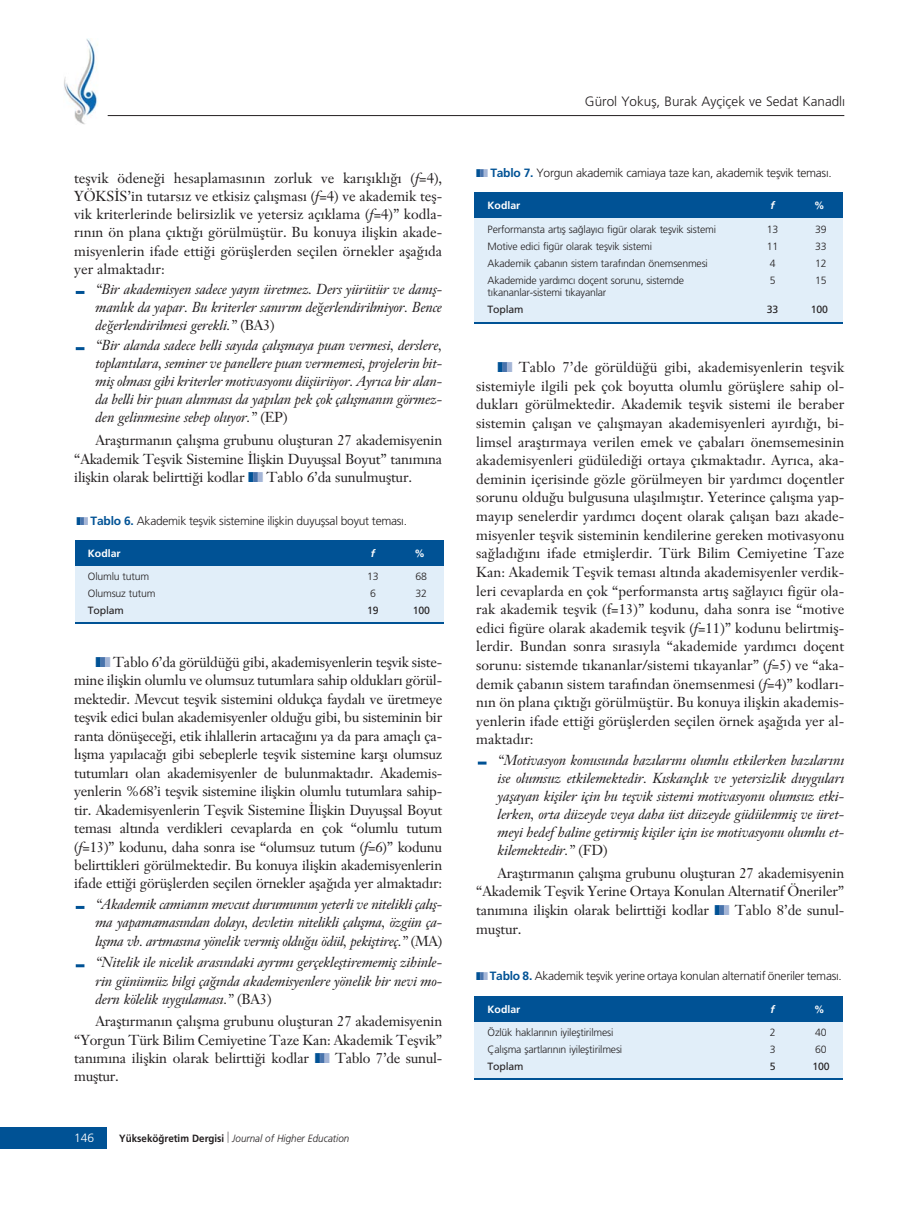
<style>
.page{position:relative;width:919px;height:1217px;background:#fff}
.page>*{position:absolute;margin:0;border:0;box-sizing:border-box;transform-origin:0 0}
.t1{font:14.25px/18.6px "Janson Text";letter-spacing:-.015em;color:#231f20;text-align:justify}
.t2{font:italic 14.25px/18px "Janson Text";letter-spacing:-.015em;color:#231f20;text-align:justify}
.t3{font:300 13.5px "Frutiger";color:#231f20}
.t4{font:300 12px "Frutiger";letter-spacing:-.02em;color:#231f20}
.t5{font:300 12px "Frutiger";color:#fff}
.t6{font:300 10.5px "Frutiger";letter-spacing:-.015em;color:#231f20}
.t7{font:italic 300 10.5px "Frutiger";color:#231f20;scale:.94 1}
.t8{font:10.5px "Frutiger";letter-spacing:-.015em;color:#231f20}
.t9{font:700 10.5px "Frutiger";color:#fff}
.t10{font:italic 700 10.5px "Frutiger";color:#fff}
.s1{font-style:italic}
.s2{font-style:normal}
.s3{color:#005295}
.s4{color:#4973ac}
.s5{color:#a4b5d6}
.s6{font-weight:700;color:#005295}
.s7{font-weight:700;font-style:normal}
</style>
<div class="page">
<div style="left:0;top:1127px;width:106px;height:21px;background:#005295"></div>
<img style="left:64px;top:38px;width:34px;height:87px">
<hr style="left:108px;top:115px;width:736px;height:1px;background:#231f20">
<div style="left:97px;top:107px;width:10px;height:9px;background:#fff"></div>
<svg style="left:478px;top:761px;width:8px;height:3px"></svg>
<svg style="left:76px;top:964px;width:8px;height:3px"></svg>
<svg style="left:76px;top:905px;width:8px;height:3px"></svg>
<svg style="left:76px;top:347px;width:8px;height:3px"></svg>
<svg style="left:76px;top:291px;width:8px;height:3px"></svg>
<div style="left:75px;top:565px;width:368px;height:57px;background:#e1eef9"></div>
<div style="left:75px;top:540px;width:368px;height:26px;background:#005295"></div>
<hr style="left:75px;top:622px;width:368px;height:2px;background:#005295">
<div style="left:474px;top:1020px;width:369px;height:57px;background:#e1eef9"></div>
<div style="left:474px;top:995px;width:369px;height:26px;background:#005295"></div>
<hr style="left:474px;top:1077px;width:369px;height:2px;background:#005295">
<div style="left:474px;top:217px;width:369px;height:105px;background:#e1eef9"></div>
<div style="left:474px;top:192px;width:369px;height:26px;background:#005295"></div>
<hr style="left:474px;top:322px;width:369px;height:1px;background:#005295">
<p class="t1" style="left:74px;top:170px;width:369px;line-height:18.1px">teflvik ödene¤i hesaplamas›n›n zorluk ve kar›fl›kl›¤› (<span class="s1">f</span>=4), YÖKS‹S’in tutars›z ve etkisiz çal›flmas› (<span class="s1">f</span>=4) ve akademik tefl&shy;vik kriterlerinde belirsizlik ve yetersiz aç›klama (<span class="s1">f</span>=4)” kodla&shy;r›n›n ön plana ç›kt›¤› görülmüfltür. Bu konuya iliflkin akade&shy;misyenlerin ifade etti¤i görüfllerden seçilen örnekler afla¤›da yer almaktad›r:</p>
<p class="t2" style="left:95px;top:282px;width:348px">“Bir akademisyen sadece yay›n üretmez. Ders yürütür ve dan›fl&shy;manl›k da yapar. Bu kriterler san›r›m de¤erlendirilmiyor. Bence de¤erlendirilmesi gerekli.” <span class="s2">(BA3)</span></p>
<p class="t2" style="left:95px;top:338px;width:348px">“Bir alanda sadece belli say›da çal›flmaya puan vermesi, derslere, toplant›lara, seminer ve panellere puan vermemesi, projelerin bit&shy;mifl olmas› gibi kriterler motivasyonu düflürüyor. Ayr›ca bir alan&shy;da belli bir puan al›nmas› da yap›lan pek çok çal›flman›n görmez&shy;den gelinmesine sebep oluyor.” <span class="s2">(EP)</span></p>
<p class="t1" style="left:74px;top:432px;width:369px;text-indent:21px">Araflt›rman›n çal›flma grubunu oluflturan 27 akademisyenin “Akademik Teflvik Sistemine ‹liflkin Duyuflsal Boyut” tan›m›na iliflkin olarak belirtti¤i kodlar <span class="s3">❚</span><span class="s4">❚</span><span class="s5">❚</span> Tablo 6’da sunulmufltur.</p>
<p class="t4" style="left:77px;top:515px;width:332px"><span class="s3">❚</span><span class="s4">❚</span><span class="s5">❚</span> <span class="s6">Tablo 6.</span> Akademik teflvik sistemine iliflkin duyuflsal boyut temas›.</p>
<p class="t9" style="left:88px;top:549px;width:34px">Kodlar</p>
<p class="t10" style="left:371px;top:549px;width:6px">f</p>
<p class="t9" style="left:414px;top:549px;width:12px">%</p>
<p class="t6" style="left:88px;top:572px;width:63px">Olumlu tutum</p>
<p class="t6" style="left:367px;top:572px;width:13px">13</p>
<p class="t6" style="left:415px;top:572px;width:13px">68</p>
<p class="t6" style="left:88px;top:589px;width:69px">Olumsuz tutum</p>
<p class="t6" style="left:370px;top:589px;width:7px">6</p>
<p class="t6" style="left:415px;top:589px;width:13px">32</p>
<p class="t8" style="left:88px;top:606px;width:37px">Toplam</p>
<p class="t8" style="left:367px;top:606px;width:13px">19</p>
<p class="t8" style="left:412px;top:606px;width:19px">100</p>
<p class="t1" style="left:74px;top:654px;width:369px;text-indent:21px"><span class="s3">❚</span><span class="s4">❚</span><span class="s5">❚</span> Tablo 6’da görüldü¤ü gibi, akademisyenlerin teflvik siste&shy;mine iliflkin olumlu ve olumsuz tutumlara sahip olduklar› görül&shy;mektedir. Mevcut teflvik sistemini oldukça faydal› ve üretmeye teflvik edici bulan akademisyenler oldu¤u gibi, bu sisteminin bir ranta dönüflece¤i, etik ihlallerin artaca¤›n› ya da para amaçl› ça&shy;l›flma yap›laca¤› gibi sebeplerle teflvik sistemine karfl› olumsuz tutumlar› olan akademisyenler de bulunmaktad›r. Akademis&shy;yenlerin %68’i teflvik sistemine iliflkin olumlu tutumlara sahip&shy;tir. Akademisyenlerin Teflvik Sistemine ‹liflkin Duyuflsal Boyut temas› alt›nda verdikleri cevaplarda en çok “olumlu tutum (<span class="s1">f</span>=13)” kodunu, daha sonra ise “olumsuz tutum (<span class="s1">f</span>=6)” kodunu belirttikleri görülmektedir. Bu konuya iliflkin akademisyenlerin ifade etti¤i görüfllerden seçilen örnekler afla¤›da yer almaktad›r:</p>
<p class="t2" style="left:95px;top:896px;width:348px">“Akademik camian›n mevcut durumunun yeterli ve nitelikli çal›fl&shy;ma yapamamas›ndan dolay›, devletin nitelikli çal›flma, özgün ça&shy;l›flma vb. artmas›na yönelik vermifl oldu¤u ödül, pekifltireç.” <span class="s2">(MA)</span></p>
<p class="t2" style="left:95px;top:954px;width:348px">“Nitelik ile nicelik aras›ndaki ayr›m› gerçeklefltirememifl zihinle&shy;rin günümüz bilgi ça¤›nda akademisyenlere yönelik bir nevi mo&shy;dern kölelik uygulamas›.” <span class="s2">(BA3)</span></p>
<p class="t1" style="left:74px;top:1013px;width:369px;text-indent:21px">Araflt›rman›n çal›flma grubunu oluflturan 27 akademisyenin “Yorgun Türk Bilim Cemiyetine Taze Kan: Akademik Teflvik” tan›m›na iliflkin olarak belirtti¤i kodlar <span class="s3">❚</span><span class="s4">❚</span><span class="s5">❚</span> Tablo 7’de sunul&shy;mufltur.</p>
<p class="t5" style="left:74px;top:1132px;width:22px">146</p>
<p class="t7" style="left:119px;top:1133px;width:246px"><span class="s7">Yüksekö¤retim Dergisi</span> Journal of Higher Education</p>
<p class="t3" style="left:585px;top:96px;width:262px">Gürol Yokufl, Burak Ayçiçek ve Sedat Kanadl›</p>
<p class="t4" style="left:476px;top:168px;width:357px"><span class="s3">❚</span><span class="s4">❚</span><span class="s5">❚</span> <span class="s6">Tablo 7.</span> Yorgun akademik camiaya taze kan, akademik teflvik temas›.</p>
<p class="t9" style="left:487px;top:201px;width:34px">Kodlar</p>
<p class="t10" style="left:770px;top:201px;width:6px">f</p>
<p class="t9" style="left:814px;top:201px;width:12px">%</p>
<p class="t6" style="left:487px;top:224px;width:230px">Performansta art›fl sa¤lay›c› figür olarak teflvik sistemi</p>
<p class="t6" style="left:766px;top:224px;width:13px">13</p>
<p class="t6" style="left:815px;top:224px;width:13px">39</p>
<p class="t6" style="left:487px;top:241px;width:166px">Motive edici figür olarak teflvik sistemi</p>
<p class="t6" style="left:766px;top:241px;width:13px">11</p>
<p class="t6" style="left:815px;top:241px;width:13px">33</p>
<p class="t6" style="left:487px;top:258px;width:222px">Akademik çaban›n sistem taraf›ndan önemsenmesi</p>
<p class="t6" style="left:769px;top:258px;width:7px">4</p>
<p class="t6" style="left:815px;top:258px;width:13px">12</p>
<p class="t6" style="left:487px;top:275px;width:198px">Akademide yard›mc› doçent sorunu, sistemde</p>
<p class="t6" style="left:769px;top:275px;width:7px">5</p>
<p class="t6" style="left:815px;top:275px;width:13px">15</p>
<p class="t6" style="left:487px;top:288px;width:120px">t›kananlar-sistemi t›kayanlar</p>
<p class="t8" style="left:487px;top:305px;width:37px">Toplam</p>
<p class="t8" style="left:766px;top:305px;width:13px">33</p>
<p class="t8" style="left:810px;top:305px;width:19px">100</p>
<p class="t1" style="left:476px;top:359px;width:369px;text-indent:21px"><span class="s3">❚</span><span class="s4">❚</span><span class="s5">❚</span> Tablo 7’de görüldü¤ü gibi, akademisyenlerin teflvik sistemiyle ilgili pek çok boyutta olumlu görüfllere sahip ol&shy;duklar› görülmektedir. Akademik teflvik sistemi ile beraber sistemin çal›flan ve çal›flmayan akademisyenleri ay›rd›¤›, bi&shy;limsel araflt›rmaya verilen emek ve çabalar› önemsemesinin akademisyenleri güdüledi¤i ortaya ç›kmaktad›r. Ayr›ca, aka&shy;deminin içerisinde gözle görülmeyen bir yard›mc› doçentler sorunu oldu¤u bulgusuna ulafl›lm›flt›r. Yeterince çal›flma yap&shy;may›p senelerdir yard›mc› doçent olarak çal›flan baz› akade&shy;misyenler teflvik sisteminin kendilerine gereken motivasyonu sa¤lad›¤›n› ifade etmifllerdir. Türk Bilim Cemiyetine Taze Kan: Akademik Teflvik temas› alt›nda akademisyenler verdik&shy;leri cevaplarda en çok “performansta art›fl sa¤lay›c› figür ola&shy;rak akademik teflvik (f=13)” kodunu, daha sonra ise “motive edici figüre olarak akademik teflvik (<span class="s1">f</span>=11)” kodunu belirtmifl&shy;lerdir. Bundan sonra s›ras›yla “akademide yard›mc› doçent sorunu: sistemde t›kananlar/sistemi t›kayanlar” (<span class="s1">f</span>=5) ve “aka&shy;demik çaban›n sistem taraf›ndan önemsenmesi (<span class="s1">f</span>=4)” kodlar›- n›n ön plana ç›kt›¤› görülmüfltür. Bu konuya iliflkin akademis&shy;yenlerin ifade etti¤i görüfllerden seçilen örnek afla¤›da yer al&shy;maktad›r:</p>
<p class="t2" style="left:497px;top:752px;width:348px">“Motivasyon konusunda baz›lar›n› olumlu etkilerken baz›lar›n› ise olumsuz etkilemektedir. K›skançl›k ve yetersizlik duygular› yaflayan kifliler için bu teflvik sistemi motivasyonu olumsuz etki&shy;lerken, orta düzeyde veya daha üst düzeyde güdülenmifl ve üret&shy;meyi hedef haline getirmifl kifliler için ise motivasyonu olumlu et&shy;kilemektedir.” <span class="s2">(FD)</span></p>
<p class="t1" style="left:476px;top:864px;width:369px;text-indent:21px">Araflt›rman›n çal›flma grubunu oluflturan 27 akademisyenin “Akademik Teflvik Yerine Ortaya Konulan Alternatif Öneriler” tan›m›na iliflkin olarak belirtti¤i kodlar <span class="s3">❚</span><span class="s4">❚</span><span class="s5">❚</span> Tablo 8’de sunul&shy;mufltur.</p>
<p class="t4" style="left:476px;top:971px;width:367px"><span class="s3">❚</span><span class="s4">❚</span><span class="s5">❚</span> <span class="s6">Tablo 8.</span> Akademik teflvik yerine ortaya konulan alternatif öneriler temas›.</p>
<p class="t9" style="left:487px;top:1004px;width:34px">Kodlar</p>
<p class="t10" style="left:770px;top:1004px;width:6px">f</p>
<p class="t9" style="left:814px;top:1004px;width:12px">%</p>
<p class="t6" style="left:487px;top:1027px;width:127px">Özlük haklar›n›n iyilefltirilmesi</p>
<p class="t6" style="left:769px;top:1027px;width:7px">2</p>
<p class="t6" style="left:815px;top:1027px;width:13px">40</p>
<p class="t6" style="left:487px;top:1044px;width:136px">Çal›flma flartlar›n›n iyilefltirilmesi</p>
<p class="t6" style="left:769px;top:1044px;width:7px">3</p>
<p class="t6" style="left:815px;top:1044px;width:13px">60</p>
<p class="t8" style="left:487px;top:1061px;width:37px">Toplam</p>
<p class="t8" style="left:769px;top:1061px;width:7px">5</p>
<p class="t8" style="left:812px;top:1061px;width:19px">100</p>
</div>
